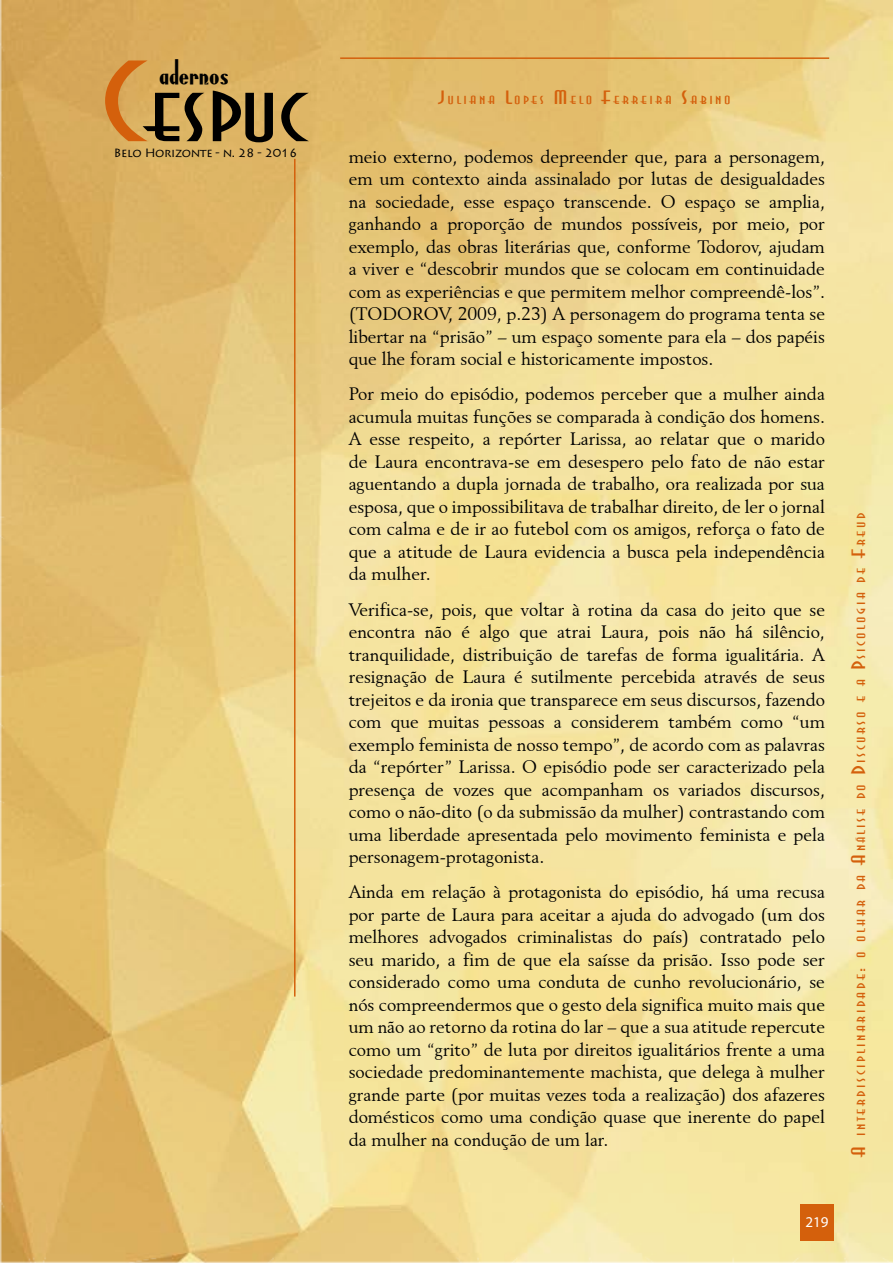
<style>
.page{position:relative;width:893px;height:1263px;background:#fff}
.page>*{position:absolute;margin:0;border:0;box-sizing:border-box;transform-origin:0 0}
.t1{font:expanded 108px "Asia";color:#000}
.t2{font:30px "Anchor Steam NF";color:#000}
.t3{font:18px/22.5px "Revival 565 BT";color:#000;text-align:justify}
.t4{font:expanded 18px "Asia";letter-spacing:.14em;color:#d4600c}
.t5{font:15px "Myriad Pro";color:#fff}
.t6{font:12px "Lithos Pro";letter-spacing:-.03em;color:#000}
.s1{color:#d4600c}
.s2{font-size:10.5px}
</style>
<div class="page">
<img style="left:0;top:0;width:893px;height:1263px">
<div style="left:800px;top:1203px;width:34px;height:37px;background:#d4600c"></div>
<hr style="left:294px;top:159px;width:2px;height:837px;background:#d4600c">
<hr style="left:340px;top:57px;width:489px;height:2px;background:#d4600c">
<h2 class="t2" style="left:159px;top:51px;width:71px">adernos</h2>
<h1 class="t1" style="left:101px;top:42px;width:208px"><span class="s1">C</span>espuc</h1>
<p class="t6" style="left:114px;top:146px;width:185px">Belo Horizonte - n. 28 - 2016</p>
<p class="t3" style="left:349px;top:145px;width:478px">meio externo, podemos depreender que, para a personagem, em um contexto ainda assinalado por lutas de desigualdades na sociedade, esse espaço transcende. O espaço se amplia, ganhando a proporção de mundos possíveis, por meio, por exemplo, das obras literárias que, conforme Todorov, ajudam a viver e “descobrir mundos que se colocam em continuidade com as experiências e que permitem melhor compreendê-los”. (TODOROV, 2009, p.23) A personagem do programa tenta se libertar na “prisão” – um espaço somente para ela – dos papéis que lhe foram social e historicamente impostos.</p>
<p class="t3" style="left:349px;top:382px;width:478px">Por meio do episódio, podemos perceber que a mulher ainda acumula muitas funções se comparada à condição dos homens.<br>A esse respeito, a repórter Larissa, ao relatar que o marido de Laura encontrava-se em desespero pelo fato de não estar aguentando a dupla jornada de trabalho, ora realizada por sua esposa, que o impossibilitava de trabalhar direito, de ler o jornal com calma e de ir ao futebol com os amigos, reforça o fato de que a atitude de Laura evidencia a busca pela independência da mulher.</p>
<p class="t3" style="left:349px;top:598px;width:478px">Verifica-se, pois, que voltar à rotina da casa do jeito que se encontra não é algo que atrai Laura, pois não há silêncio, tranquilidade, distribuição de tarefas de forma igualitária. A resignação de Laura é sutilmente percebida através de seus trejeitos e da ironia que transparece em seus discursos, fazendo com que muitas pessoas a considerem também como “um exemplo feminista de nosso tempo”, de acordo com as palavras da “repórter” Larissa. O episódio pode ser caracterizado pela presença de vozes que acompanham os variados discursos, como o não-dito (o da submissão da mulher) contrastando com uma liberdade apresentada pelo movimento feminista e pela personagem-protagonista.</p>
<p class="t3" style="left:349px;top:880px;width:478px">Ainda em relação à protagonista do episódio, há uma recusa por parte de Laura para aceitar a ajuda do advogado (um dos melhores advogados criminalistas do país) contratado pelo seu marido, a fim de que ela saísse da prisão. Isso pode ser considerado como uma conduta de cunho revolucionário, se nós compreendermos que o gesto dela significa muito mais que um não ao retorno da rotina do lar – que a sua atitude repercute como um “grito” de luta por direitos igualitários frente a uma sociedade predominantemente machista, que delega à mulher grande parte (por muitas vezes toda a realização) dos afazeres domésticos como uma condição quase que inerente do papel da mulher na condução de um lar.</p>
<p class="t4" style="left:439px;top:88px;width:294px">Juliana Lopes Melo Ferreira Sabino</p>
<p class="t4" style="left:849px;top:1157px;width:645px;rotate:-90deg">A interdisciplinaridade: o olhar da An<span class="s2">á</span>lise do Discurso e a Psicologia de Freud</p>
<p class="t5" style="left:805px;top:1213px;width:25px">219</p>
</div>
